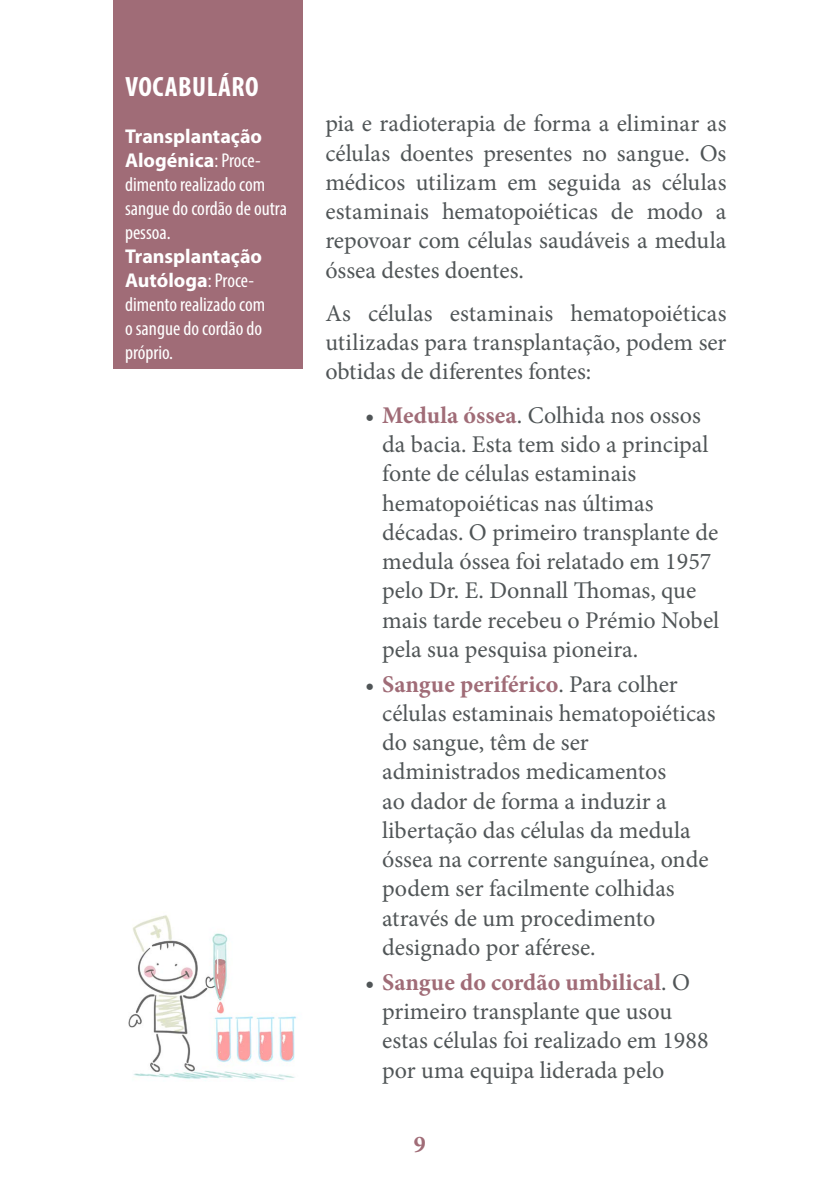
<style>
.page{position:relative;width:840px;height:1191px;background:#fff}
.page>*{position:absolute;margin:0;border:0;box-sizing:border-box;transform-origin:0 0}
.t1{font:700 condensed 28px "Myriad Pro";letter-spacing:.02em;color:#fff}
.t2{font:24px/29.2px "Minion Pro";color:#505557}
.t3{font:700 24px "Minion Pro";color:#a06c77}
.t4{font:condensed 20px/24px "Myriad Pro";color:#fff}
.s1{font-weight:700;font-stretch:normal}
.s2{font-weight:700;color:#a06c77}
</style>
<div class="page">
<img style="left:128px;top:915px;width:169px;height:165px">
<div style="left:113px;top:0;width:189px;height:369px;background:#a06c77"></div>
<p class="t1" style="left:125px;top:69px;width:135px">VOCABULÁRO</p>
<p class="t4" style="left:125px;top:124px;width:163px"><span class="s1">Transplantação<br>Alogénica</span>: Proce&shy;dimento realizado com sangue do cordão de outra pessoa.</p>
<p class="t4" style="left:125px;top:244px;width:142px"><span class="s1">Transplantação<br>Autóloga</span>: Proce&shy;dimento realizado com o sangue do cordão do próprio.</p>
<p class="t2" style="left:325px;top:109px;width:402px;text-align:justify">pia e radioterapia de forma a eliminar as células doentes presentes no sangue. Os médicos utilizam em seguida as células estaminais hematopoiéticas de modo a repovoar com células saudáveis a medula óssea destes doentes.</p>
<p class="t2" style="left:325px;top:299px;width:402px;text-align:justify">As células estaminais hematopoiéticas utilizadas para transplantação, podem ser obtidas de diferentes fontes:</p>
<p class="t2" style="left:382px;top:401px;width:338px;text-indent:-17px">• <span class="s2">Medula óssea</span>. Colhida nos ossos da bacia. Esta tem sido a principal fonte de células estaminais hematopoiéticas nas últimas décadas. O primeiro transplante de medula óssea foi relatado em 1957 pelo Dr. E. Donnall Thomas, que mais tarde recebeu o Prémio Nobel pela sua pesquisa pioneira.</p>
<p class="t2" style="left:382px;top:669px;width:334px;text-indent:-17px">• <span class="s2">Sangue periférico</span>. Para colher células estaminais hematopoiéticas do sangue, têm de ser administrados medicamentos<br>ao dador de forma a induzir a libertação das células da medula óssea na corrente sanguínea, onde podem ser facilmente colhidas através de um procedimento designado por aférese.</p>
<p class="t2" style="left:382px;top:967px;width:328px;text-indent:-17px">• <span class="s2">Sangue do cordão umbilical</span>. O primeiro transplante que usou estas células foi realizado em 1988 por uma equipa liderada pelo</p>
<p class="t3" style="left:414px;top:1127px;width:13px">9</p>
</div>
